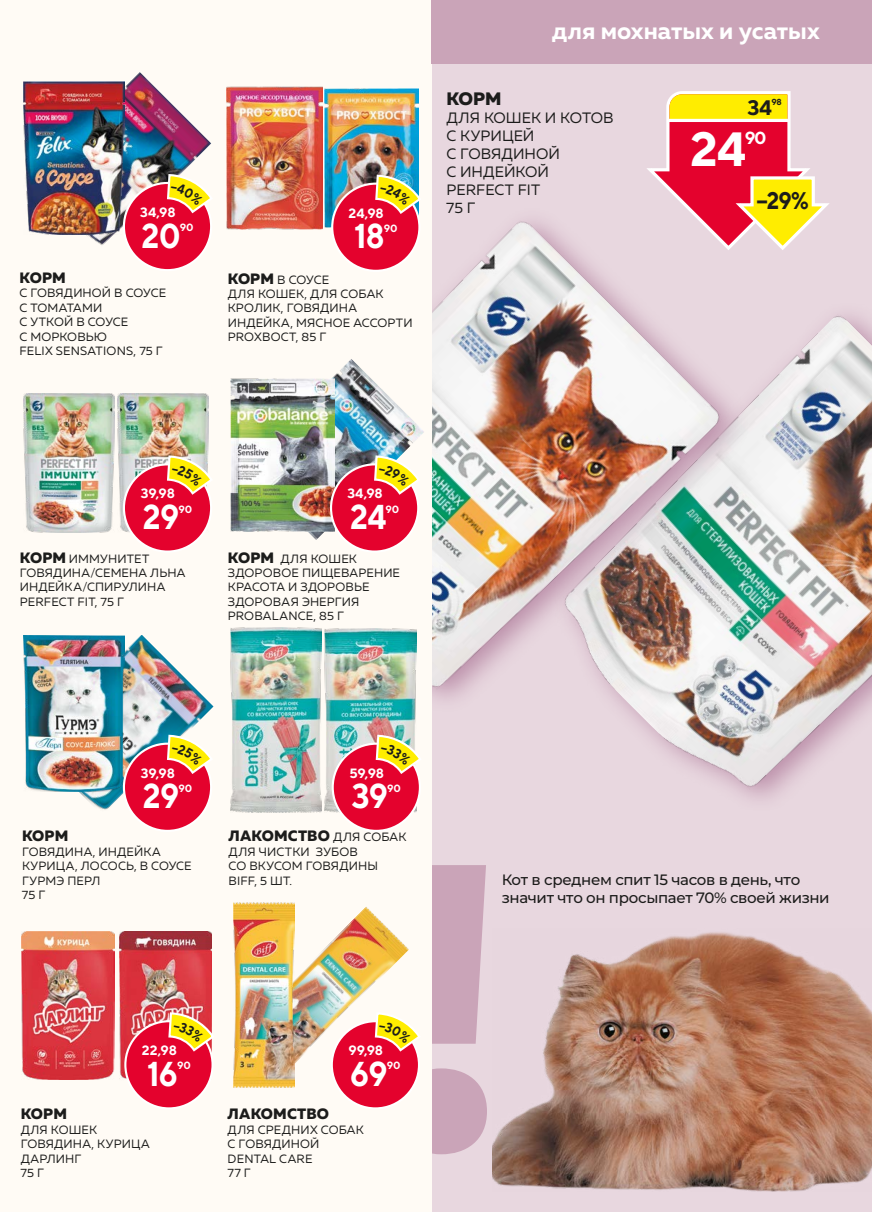
<style>
.page{position:relative;width:872px;height:1212px;background:#fff}
.page>*{position:absolute;margin:0;border:0;box-sizing:border-box;transform-origin:0 0}
.t1{font:700 48px "TT Norms";color:#fff}
.t2{font:700 34.5px "TT Norms";letter-spacing:-.025em;color:#fff;scale:.9 1}
.t3{font:700 24px "Muller";color:#fff}
.t4{font:700 24px "TT Norms";color:#1c1c1b;scale:.9 1}
.t5{font:700 21px "TT Norms";color:#1c1c1b}
.t6{font:800 18px "Muller";color:#1c1c1b}
.t7{font:700 17.55px "TT Norms";color:#fff}
.t8{font:100 15px/18px "Montserrat";letter-spacing:-.025em;color:#1c1c1b}
.t9{font:15px/18px "Muller";color:#1c1c1b}
.t10{font:800 15px "Muller";letter-spacing:.005em;color:#1c1c1b}
.t11{font:700 13.5px "TT Norms";letter-spacing:-.015em;color:#fff}
.t12{font:12px/14.4px "Muller";letter-spacing:.01em;color:#1c1c1b}
.t13{font:700 10.5px "TT Norms";letter-spacing:-.025em;color:#fff}
.t14{font:700 8.7px "TT Norms";color:#1c1c1b}
.s1{font-weight:800;font-size:15px}
.s2{font-weight:400;font-size:12px}
</style>
<div class="page">
<div style="left:432px;top:64px;width:440px;height:1148px;background:#e8d7df"></div>
<img style="left:634px;top:314px;width:238px;height:487px">
<div style="left:240px;top:206px;width:511px;height:508px;background:#772057;opacity:.4"></div>
<img style="left:432px;top:216px;width:294px;height:504px">
<div style="left:0;top:0;width:432px;height:1212px;background:#fffbf5"></div>
<div style="left:432px;top:0;width:440px;height:64px;background:#caa4b8"></div>
<svg style="left:642px;top:91px;width:187px;height:161px"></svg>
<hr style="left:668px;top:119px;width:120px;height:3px;background:#fff">
<img style="left:86px;top:72px;width:125px;height:173px">
<img style="left:24px;top:81px;width:100px;height:154px">
<img style="left:32px;top:635px;width:181px;height:175px">
<img style="left:23px;top:636px;width:102px;height:155px">
<img style="left:492px;top:932px;width:380px;height:259px">
<div style="left:124px;top:183px;width:87px;height:87px;background:#e4022d;border-radius:50%"></div>
<div style="left:124px;top:744px;width:87px;height:87px;background:#e4022d;border-radius:50%"></div>
<img style="left:325px;top:88px;width:94px;height:140px">
<div style="left:332px;top:184px;width:87px;height:87px;background:#e4022d;border-radius:50%"></div>
<img style="left:227px;top:86px;width:96px;height:144px">
<img style="left:230px;top:628px;width:92px;height:184px">
<img style="left:325px;top:628px;width:91px;height:184px">
<div style="left:333px;top:744px;width:87px;height:87px;background:#e4022d;border-radius:50%"></div>
<div style="left:332px;top:1021px;width:87px;height:87px;background:#e4022d;border-radius:50%"></div>
<img style="left:294px;top:906px;width:80px;height:174px">
<img style="left:234px;top:903px;width:60px;height:185px">
<img style="left:243px;top:359px;width:181px;height:181px">
<img style="left:231px;top:378px;width:103px;height:153px">
<div style="left:331px;top:464px;width:87px;height:87px;background:#e4022d;border-radius:50%"></div>
<div style="left:330px;top:463px;width:89px;height:90px;border:2px solid #fff;border-radius:50%"></div>
<img style="left:117px;top:393px;width:91px;height:139px">
<div style="left:124px;top:464px;width:87px;height:87px;background:#e4022d;border-radius:50%"></div>
<div style="left:123px;top:463px;width:89px;height:90px;border:2px solid #fff;border-radius:50%"></div>
<img style="left:23px;top:393px;width:91px;height:140px">
<img style="left:22px;top:931px;width:93px;height:148px">
<img style="left:119px;top:931px;width:93px;height:148px">
<div style="left:125px;top:1021px;width:87px;height:87px;background:#e4022d;border-radius:50%"></div>
<div style="left:124px;top:1020px;width:90px;height:89px;border:2px solid #fff;border-radius:50%"></div>
<svg style="left:166px;top:173px;width:45px;height:93px"></svg>
<svg style="left:166px;top:733px;width:47px;height:94px"></svg>
<svg style="left:374px;top:174px;width:45px;height:93px"></svg>
<svg style="left:374px;top:733px;width:46px;height:94px"></svg>
<svg style="left:374px;top:865px;width:113px;height:289px"></svg>
<svg style="left:373px;top:454px;width:48px;height:94px"></svg>
<svg style="left:166px;top:454px;width:46px;height:94px"></svg>
<svg style="left:167px;top:1011px;width:47px;height:94px"></svg>
<h3 class="t3" style="left:552px;top:15px;width:269px">для мохнатых и усатых</h3>
<p class="t11" style="left:140px;top:204px;width:37px">34,98</p>
<p class="t11" style="left:349px;top:204px;width:37px">24,98</p>
<h3 class="t6" style="left:446px;top:87px;width:57px">КОРМ</h3>
<p class="t9" style="left:446px;top:109px;width:169px">ДЛЯ КОШЕК И КОТОВ<br>С КУРИЦЕЙ<br>С ГОВЯДИНОЙ<br>С ИНДЕЙКОЙ<br>PERFECT FIT<br>75 Г</p>
<h3 class="t5" style="left:747px;top:94px;width:26px">34</h3>
<p class="t14" style="left:771px;top:97px;width:12px">98</p>
<h1 class="t1" style="left:690px;top:119px;width:57px">24</h1>
<h3 class="t7" style="left:745px;top:127px;width:23px">90</h3>
<h3 class="t4" style="left:756px;top:185px;width:60px">−29%</h3>
<h2 class="t2" style="left:141px;top:214px;width:45px">20</h2>
<p class="t13" style="left:180px;top:221px;width:15px">90</p>
<h2 class="t2" style="left:354px;top:214px;width:35px">18</h2>
<p class="t13" style="left:384px;top:221px;width:15px">90</p>
<p class="t10" style="left:19px;top:268px;width:48px">КОРМ</p>
<p class="t12" style="left:19px;top:286px;width:148px">С ГОВЯДИНОЙ В СОУСЕ<br>С ТОМАТАМИ<br>С УТКОЙ В СОУСЕ<br>С МОРКОВЬЮ<br>FELIX SENSATIONS, 75 Г</p>
<p class="t12" style="left:228px;top:272px;width:186px"><span class="s1">КОРМ</span> В СОУСЕ<br>ДЛЯ КОШЕК, ДЛЯ СОБАК<br>КРОЛИК, ГОВЯДИНА<br>ИНДЕЙКА, МЯСНОЕ АССОРТИ<br>PROХВОСТ, 85 Г</p>
<p class="t11" style="left:141px;top:485px;width:35px">39,98</p>
<p class="t11" style="left:347px;top:485px;width:37px">34,98</p>
<h2 class="t2" style="left:143px;top:495px;width:42px">29</h2>
<p class="t13" style="left:178px;top:502px;width:15px">90</p>
<h2 class="t2" style="left:350px;top:495px;width:42px">24</h2>
<p class="t13" style="left:385px;top:502px;width:15px">90</p>
<p class="t12" style="left:20px;top:551px;width:167px"><span class="s1">КОРМ</span> ИММУНИТЕТ<br>ГОВЯДИНА/СЕМЕНА ЛЬНА<br>ИНДЕЙКА/СПИРУЛИНА<br>PERFECT FIT, 75 Г</p>
<p class="t12" style="left:228px;top:551px;width:174px"><span class="s1">КОРМ</span> ДЛЯ КОШЕК<br>ЗДОРОВОЕ ПИЩЕВАРЕНИЕ<br>КРАСОТА И ЗДОРОВЬЕ<br>ЗДОРОВАЯ ЭНЕРГИЯ<br>PROBALANCE, 85 Г</p>
<p class="t11" style="left:141px;top:764px;width:35px">39,98</p>
<p class="t11" style="left:349px;top:764px;width:36px">59,98</p>
<h2 class="t2" style="left:143px;top:774px;width:42px">29</h2>
<p class="t13" style="left:178px;top:781px;width:15px">90</p>
<h2 class="t2" style="left:352px;top:774px;width:42px">39</h2>
<p class="t13" style="left:387px;top:781px;width:15px">90</p>
<p class="t10" style="left:22px;top:827px;width:48px">КОРМ</p>
<p class="t12" style="left:22px;top:844px;width:171px">ГОВЯДИНА, ИНДЕЙКА<br>КУРИЦА, ЛОСОСЬ, В СОУСЕ<br>ГУРМЭ ПЕРЛ<br>75 Г</p>
<p class="t10" style="left:228px;top:827px;width:179px">ЛАКОМСТВО <span class="s2">ДЛЯ СОБАК</span></p>
<p class="t12" style="left:228px;top:844px;width:151px">ДЛЯ ЧИСТКИ ЗУБОВ<br>СО ВКУСОМ ГОВЯДИНЫ<br>BIFF, 5 ШТ.</p>
<p class="t8" style="left:502px;top:870px;width:329px">Кот в среднем спит 15 часов в день, что значит что он просыпает 70% своей жизни</p>
<p class="t11" style="left:142px;top:1042px;width:36px">22,98</p>
<p class="t11" style="left:348px;top:1042px;width:36px">99,98</p>
<h2 class="t2" style="left:147px;top:1052px;width:36px">16</h2>
<p class="t13" style="left:177px;top:1059px;width:15px">90</p>
<h2 class="t2" style="left:350px;top:1052px;width:43px">69</h2>
<p class="t13" style="left:387px;top:1059px;width:15px">90</p>
<p class="t10" style="left:21px;top:1104px;width:48px">КОРМ</p>
<p class="t12" style="left:21px;top:1122px;width:131px">ДЛЯ КОШЕК<br>ГОВЯДИНА, КУРИЦА<br>ДАРЛИНГ<br>75 Г</p>
<p class="t10" style="left:228px;top:1104px;width:103px">ЛАКОМСТВО</p>
<p class="t12" style="left:227px;top:1122px;width:138px">ДЛЯ СРЕДНИХ СОБАК<br>С ГОВЯДИНОЙ<br>DENTAL CARE<br>77 Г</p>
</div>
